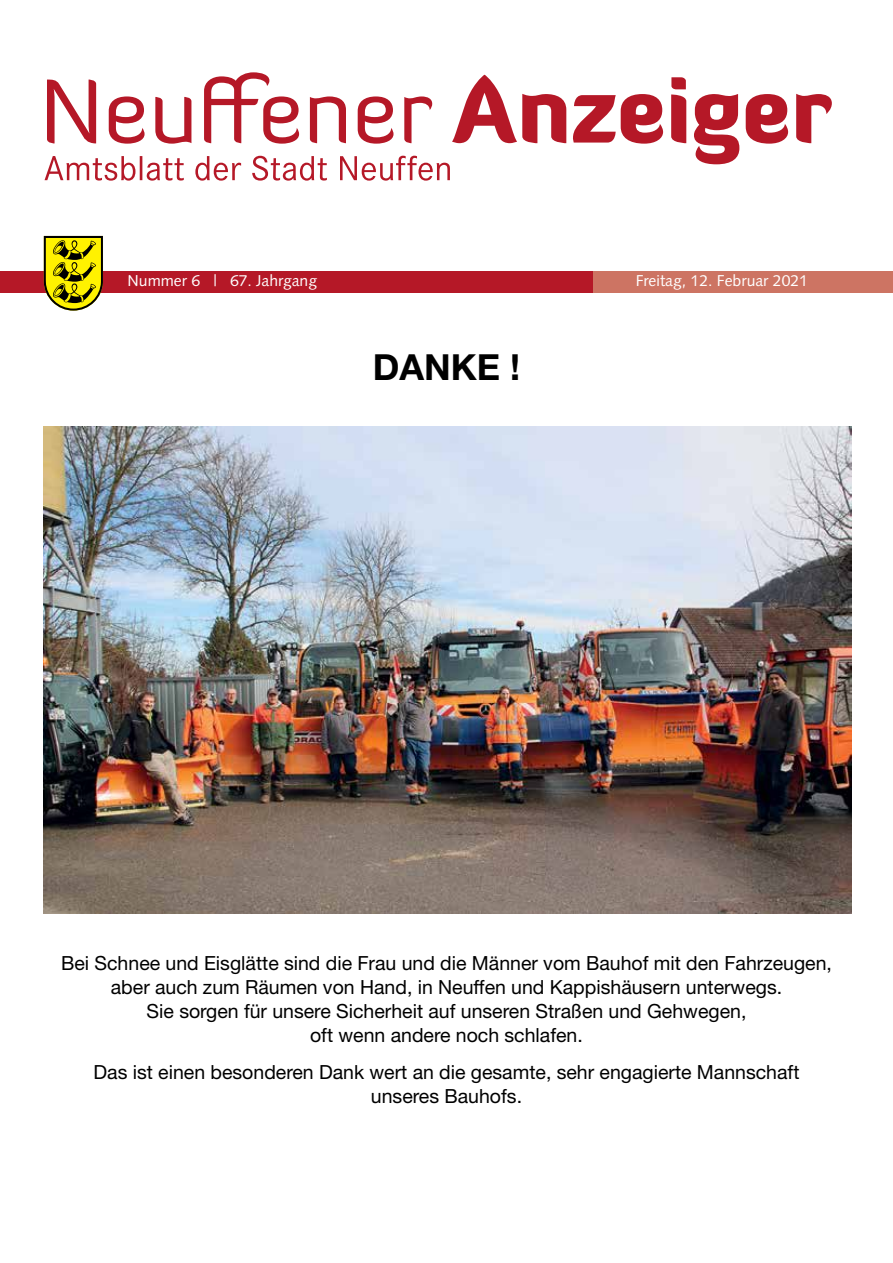
<style>
.page{position:relative;width:893px;height:1263px;background:#fff}
.page>*{position:absolute;margin:0;border:0;box-sizing:border-box;transform-origin:0 0}
.t1{font:700 36px "Helvetica Neue";color:#000}
.t2{font:19.5px/24px "Helvetica Neue";color:#000;text-align:center}
.t3{font:15.75px "Syntax";color:#fff}
</style>
<div class="page">
<img style="left:44px;top:427px;width:807px;height:486px">
<div style="left:0;top:271px;width:712px;height:22px;background:#b51827"></div>
<svg style="left:44px;top:236px;width:59px;height:75px;background:#b1a815"></svg>
<div style="left:593px;top:271px;width:300px;height:22px;background:#cd7463"></div>
<svg style="left:47px;top:72px;width:785px;height:92px"></svg>
<svg style="left:45px;top:156px;width:405px;height:25px"></svg>
<p class="t3" style="left:128px;top:271px;width:191px">Nummer 6 | 67. Jahrgang</p>
<p class="t3" style="left:636px;top:271px;width:174px">Freitag, 12. Februar 2021</p>
<h1 class="t1" style="left:373px;top:345px;width:149px">DANKE !</h1>
<p class="t2" style="left:61px;top:950px;width:772px">Bei Schnee und Eisglätte sind die Frau und die Männer vom Bauhof mit den Fahrzeugen, aber auch zum Räumen von Hand, in Neuffen und Kappishäusern unterwegs.<br>Sie sorgen für unsere Sicherheit auf unseren Straßen und Gehwegen,<br>oft wenn andere noch schlafen.</p>
<p class="t2" style="left:94px;top:1059px;width:707px">Das ist einen besonderen Dank wert an die gesamte, sehr engagierte Mannschaft unseres Bauhofs.</p>
</div>
